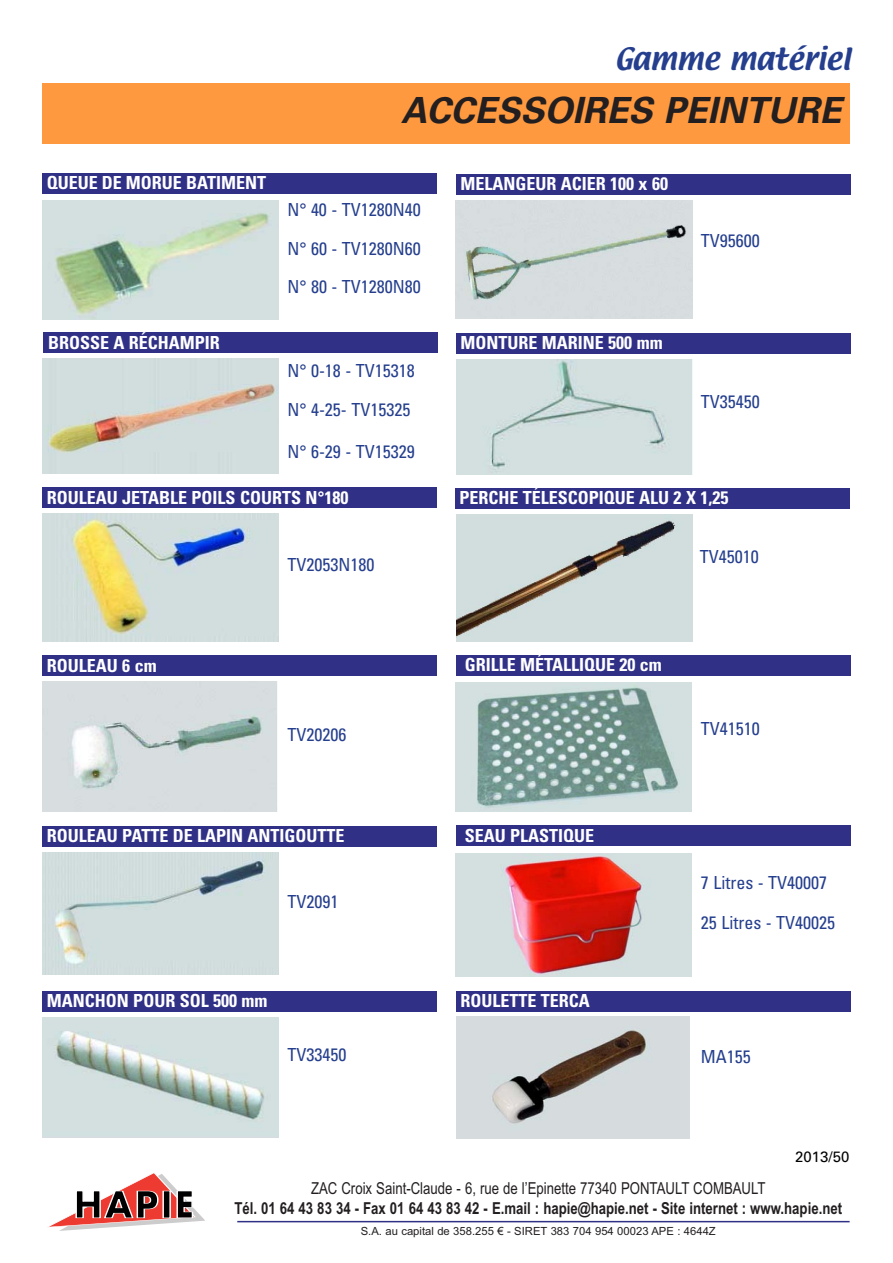
<style>
.page{position:relative;width:893px;height:1263px;background:#fff}
.page>*{position:absolute;margin:0;border:0;box-sizing:border-box;transform-origin:0 0}
.t1{font:italic 700 36px "Univers";color:#231f20}
.t2{font:27px "Textile";color:#253f8e}
.t3{font:700 condensed 18px "Univers";color:#fff}
.t4{font:condensed 18px/38.5px "Univers";color:#253f8e;text-align:justify}
.t5{font:700 16.5px "Arial";color:#231f20;scale:.8 1}
.t6{font:16.5px "Arial";color:#231f20;scale:.8 1}
.t7{font:15px "Univers";color:#000}
.t8{font:11.25px "Arial";color:#231f20}
</style>
<div class="page">
<div style="left:43px;top:83px;width:807px;height:60px;background:#ff993f"></div>
<hr style="left:237px;top:1221px;width:613px;height:1px;background:#303087">
<svg style="left:48px;top:1173px;width:157px;height:58px"></svg>
<img style="left:43px;top:200px;width:236px;height:120px">
<img style="left:43px;top:359px;width:236px;height:115px">
<img style="left:43px;top:681px;width:235px;height:130px">
<img style="left:43px;top:853px;width:236px;height:122px">
<img style="left:43px;top:1018px;width:236px;height:119px">
<img style="left:456px;top:515px;width:236px;height:126px">
<img style="left:457px;top:360px;width:235px;height:114px">
<img style="left:456px;top:1017px;width:234px;height:121px">
<img style="left:43px;top:514px;width:235px;height:127px">
<img style="left:456px;top:200px;width:236px;height:119px">
<div style="left:43px;top:173px;width:394px;height:21px;background:#303087"></div>
<div style="left:44px;top:332px;width:394px;height:21px;background:#303087"></div>
<div style="left:43px;top:487px;width:394px;height:21px;background:#303087"></div>
<div style="left:43px;top:655px;width:394px;height:21px;background:#303087"></div>
<div style="left:43px;top:826px;width:394px;height:20px;background:#303087"></div>
<div style="left:43px;top:991px;width:394px;height:20px;background:#303087"></div>
<div style="left:456px;top:174px;width:394px;height:20px;background:#303087"></div>
<div style="left:456px;top:333px;width:394px;height:20px;background:#303087"></div>
<div style="left:455px;top:488px;width:394px;height:20px;background:#303087"></div>
<div style="left:456px;top:825px;width:394px;height:21px;background:#303087"></div>
<div style="left:456px;top:991px;width:394px;height:21px;background:#303087"></div>
<img style="left:455px;top:853px;width:236px;height:123px">
<div style="left:456px;top:655px;width:394px;height:20px;background:#303087"></div>
<img style="left:455px;top:683px;width:236px;height:129px">
<p class="t3" style="left:47px;top:176px;width:221px">QUEUE DE MORUE BATIMENT</p>
<p class="t3" style="left:48px;top:335px;width:173px">BROSSE A RÉCHAMPIR</p>
<h2 class="t2" style="left:615px;top:44px;width:237px">Gamme matériel</h2>
<h1 class="t1" style="left:401px;top:97px;width:442px">ACCESSOIRES PEINTURE</h1>
<p class="t4" style="left:287px;top:192px;width:135px">N° 40 - TV1280N40<br>N° 60 - TV1280N60<br>N° 80 - TV1280N80</p>
<p class="t3" style="left:460px;top:177px;width:209px">MELANGEUR ACIER 100 x 60</p>
<p class="t4" style="left:701px;top:223px;width:60px">TV95600</p>
<p class="t3" style="left:460px;top:336px;width:204px">MONTURE MARINE 500 mm</p>
<p class="t4" style="left:287px;top:353px;width:129px">N° 0-18 - TV15318<br>N° 4-25- TV15325</p>
<p class="t4" style="left:287px;top:434px;width:129px">N° 6-29 - TV15329</p>
<p class="t3" style="left:47px;top:490px;width:303px">ROULEAU JETABLE POILS COURTS N°180</p>
<p class="t3" style="left:47px;top:658px;width:111px">ROULEAU 6 cm</p>
<p class="t4" style="left:287px;top:547px;width:88px">TV2053N180</p>
<p class="t4" style="left:287px;top:716px;width:60px">TV20206</p>
<p class="t3" style="left:47px;top:829px;width:299px">ROULEAU PATTE DE LAPIN ANTIGOUTTE</p>
<p class="t4" style="left:287px;top:884px;width:52px">TV2091</p>
<p class="t3" style="left:47px;top:994px;width:222px">MANCHON POUR SOL 500 mm</p>
<p class="t4" style="left:287px;top:1037px;width:60px">TV33450</p>
<p class="t4" style="left:701px;top:383px;width:60px">TV35450</p>
<p class="t3" style="left:459px;top:491px;width:270px">PERCHE TÉLESCOPIQUE ALU 2 X 1,25</p>
<p class="t3" style="left:465px;top:658px;width:199px">GRILLE MÉTALLIQUE 20 cm</p>
<p class="t3" style="left:465px;top:829px;width:131px">SEAU PLASTIQUE</p>
<p class="t3" style="left:460px;top:994px;width:131px">ROULETTE TERCA</p>
<p class="t4" style="left:700px;top:538px;width:60px">TV45010</p>
<p class="t4" style="left:701px;top:711px;width:60px">TV41510</p>
<p class="t4" style="left:701px;top:864px;width:128px">7 Litres - TV40007</p>
<p class="t4" style="left:701px;top:905px;width:136px">25 Litres - TV40025</p>
<p class="t4" style="left:701px;top:1039px;width:51px">MA155</p>
<p class="t7" style="left:795px;top:1148px;width:56px">2013/50</p>
<p class="t6" style="left:311px;top:1179px;width:570px">ZAC Croix Saint-Claude - 6, rue de l’Epinette 77340 PONTAULT COMBAULT</p>
<p class="t5" style="left:234px;top:1199px;width:761px">Tél. 01 64 43 83 34 - Fax 01 64 43 83 42 - E.mail : hapie@hapie.net - Site internet : www.hapie.net</p>
<p class="t8" style="left:361px;top:1224px;width:357px">S.A. au capital de 358.255 € - SIRET 383 704 954 00023 APE : 4644Z</p>
</div>
